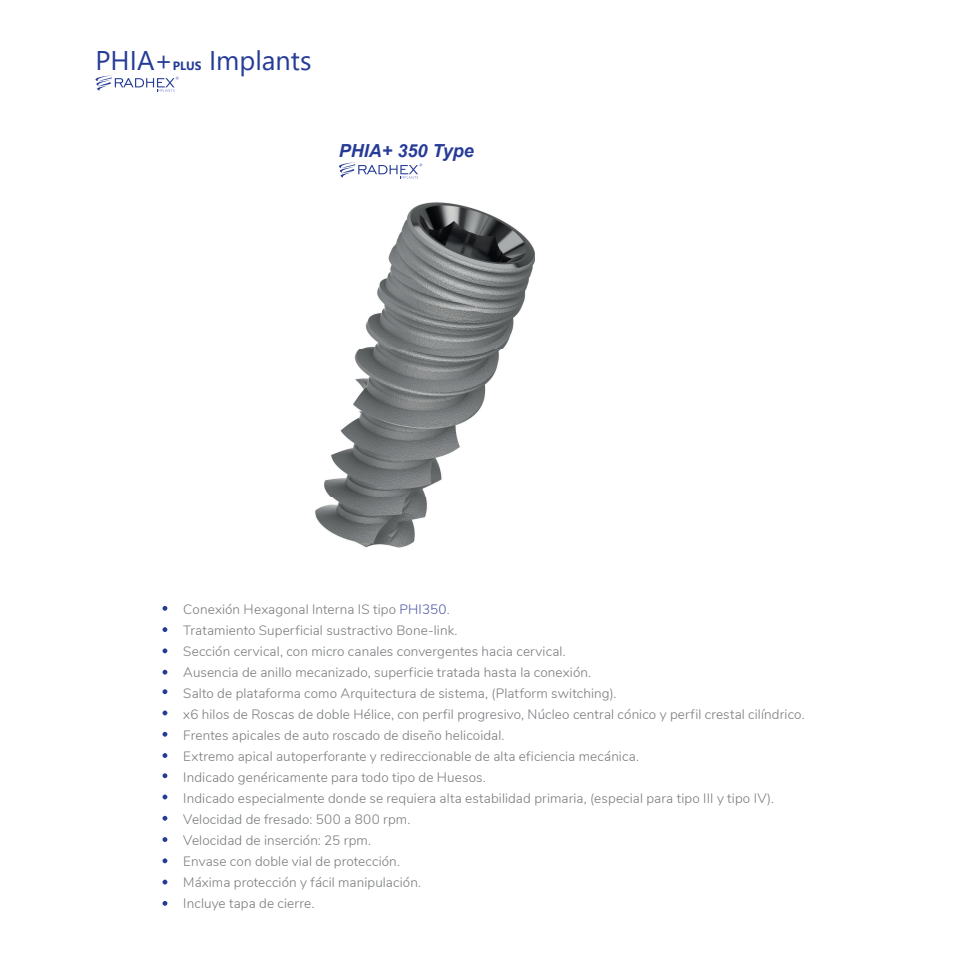
<style>
.page{position:relative;width:970px;height:970px;background:#fff}
.page>*{position:absolute;margin:0;border:0;box-sizing:border-box;transform-origin:0 0}
.t1{font:27px "Segoe UI";color:#253b97}
.t2{font:italic 700 18px "Arial";color:#253b97}
.t3{font:300 13.5px/21px "Nunito";letter-spacing:.01em;color:#787a7d}
.t4{font:700 12px "Segoe UI";color:#253b97}
.s1{color:#4d57a5}
</style>
<div class="page">
<svg style="left:339px;top:162px;width:83px;height:17px"></svg>
<img style="left:316px;top:202px;width:219px;height:345px">
<svg style="left:95px;top:75px;width:84px;height:17px"></svg>
<svg style="left:162px;top:606px;width:5px;height:4px"></svg>
<svg style="left:162px;top:627px;width:5px;height:5px"></svg>
<svg style="left:162px;top:648px;width:5px;height:5px"></svg>
<svg style="left:162px;top:669px;width:5px;height:5px"></svg>
<svg style="left:162px;top:689px;width:5px;height:5px"></svg>
<svg style="left:162px;top:710px;width:5px;height:5px"></svg>
<svg style="left:162px;top:731px;width:5px;height:5px"></svg>
<svg style="left:162px;top:753px;width:5px;height:5px"></svg>
<svg style="left:162px;top:773px;width:5px;height:5px"></svg>
<svg style="left:162px;top:794px;width:5px;height:5px"></svg>
<svg style="left:162px;top:815px;width:5px;height:5px"></svg>
<svg style="left:162px;top:837px;width:5px;height:5px"></svg>
<svg style="left:162px;top:858px;width:5px;height:5px"></svg>
<svg style="left:162px;top:879px;width:5px;height:5px"></svg>
<svg style="left:162px;top:901px;width:5px;height:4px"></svg>
<h1 class="t1" style="left:95px;top:35px;width:79px">PHIA+</h1>
<p class="t4" style="left:173px;top:55px;width:30px">PLUS</p>
<h1 class="t1" style="left:209px;top:35px;width:104px">Implants</h1>
<h2 class="t2" style="left:339px;top:138px;width:136px">PHIA+ 350 Type</h2>
<p class="t3" style="left:183px;top:598px;width:623px">Conexión Hexagonal Interna IS tipo <span class="s1">PHI350</span>.<br>Tratamiento Superficial sustractivo Bone-link.<br>Sección cervical, con micro canales convergentes hacia cervical.<br>Ausencia de anillo mecanizado, superficie tratada hasta la conexión.<br>Salto de plataforma como Arquitectura de sistema, (Platform switching).<br>x6 hilos de Roscas de doble Hélice, con perfil progresivo, Núcleo central cónico y perfil crestal cilíndrico.<br>Frentes apicales de auto roscado de diseño helicoidal.<br>Extremo apical autoperforante y redireccionable de alta eficiencia mecánica.<br>Indicado genéricamente para todo tipo de Huesos.<br>Indicado especialmente donde se requiera alta estabilidad primaria, (especial para tipo III y tipo IV).<br>Velocidad de fresado: 500 a 800 rpm.<br>Velocidad de inserción: 25 rpm.<br>Envase con doble vial de protección.<br>Máxima protección y fácil manipulación.<br>Incluye tapa de cierre.</p>
</div>
